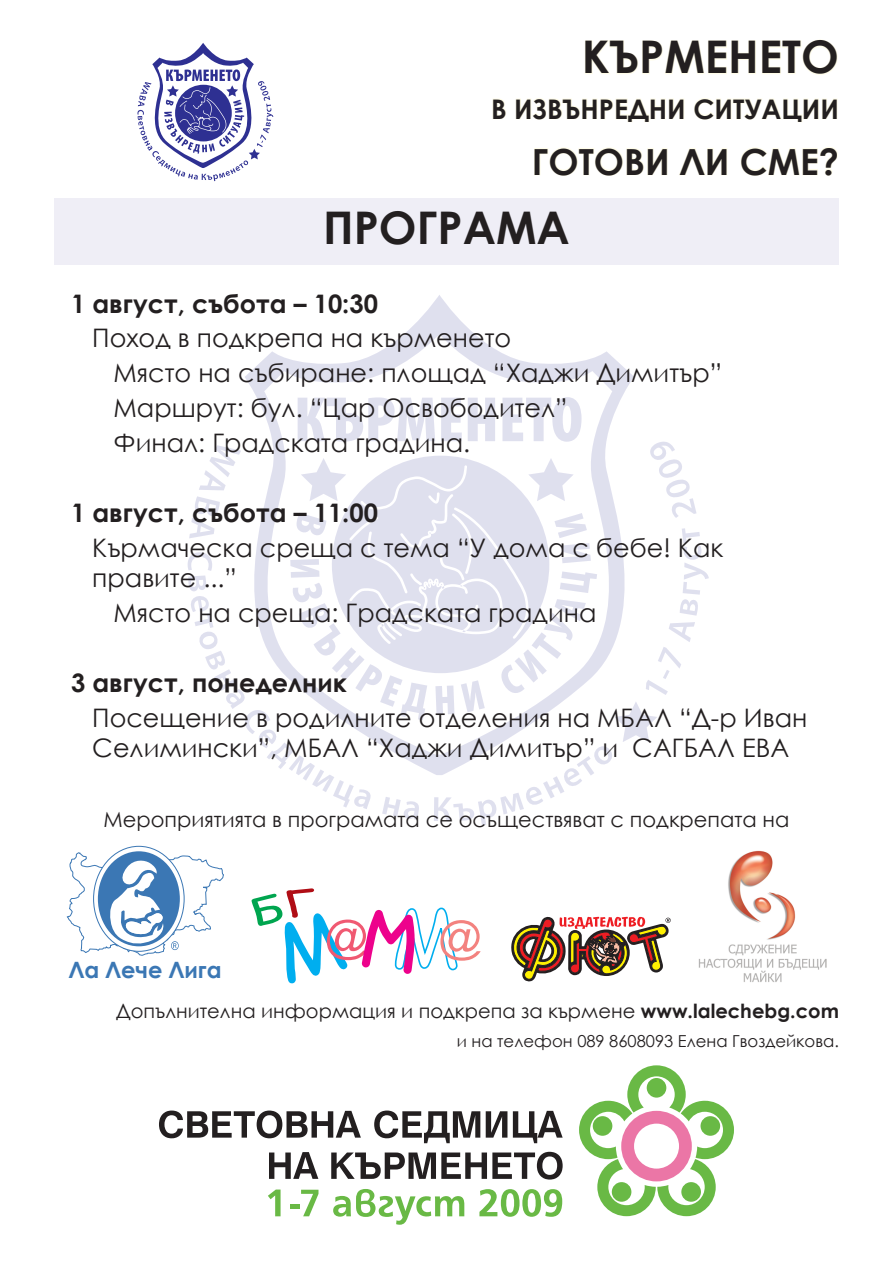
<style>
.page{position:relative;width:893px;height:1263px;background:#fff}
.page>*{position:absolute;margin:0;border:0;box-sizing:border-box;transform-origin:0 0}
.t1{font:700 45px "Century Gothic";color:#231f20}
.t2{font:700 36px "Century Gothic";color:#231f20}
.t3{font:700 27px "Century Gothic";color:#231f20}
.t4{font:25.5px/30.6px "Century Gothic";color:#231f20}
.t5{font:700 25.5px "Century Gothic";color:#231f20}
.t6{font:700 22.5px "Century Gothic";color:#3b77b4}
.t7{font:21px "Century Gothic";color:#231f20}
.t8{font:19.5px "Century Gothic";color:#231f20}
.t9{font:16.5px "Century Gothic";color:#231f20}
.s1{font-weight:700}
</style>
<div class="page">
<svg style="left:188px;top:295px;width:521px;height:530px"></svg>
<svg style="left:159px;top:1110px;width:404px;height:33px"></svg>
<svg style="left:269px;top:1152px;width:294px;height:27px"></svg>
<svg style="left:579px;top:1065px;width:155px;height:151px"></svg>
<div style="left:647px;top:1078px;width:19px;height:19px;background:#69b945;border-radius:50%"></div>
<div style="left:681px;top:1182px;width:20px;height:20px;background:#69b945;border-radius:50%"></div>
<div style="left:612px;top:1182px;width:19px;height:20px;background:#69b945;border-radius:50%"></div>
<div style="left:593px;top:1116px;width:19px;height:20px;background:#69b945;border-radius:50%"></div>
<svg style="left:268px;top:1189px;width:13px;height:27px"></svg>
<hr style="left:290px;top:1204px;width:10px;height:4px;background:#69b945">
<svg style="left:301px;top:1190px;width:17px;height:26px"></svg>
<svg style="left:333px;top:1189px;width:131px;height:36px"></svg>
<svg style="left:479px;top:1189px;width:83px;height:28px"></svg>
<svg style="left:585px;top:40px;width:253px;height:35px"></svg>
<svg style="left:493px;top:98px;width:13px;height:21px"></svg>
<svg style="left:516px;top:98px;width:168px;height:24px"></svg>
<svg style="left:694px;top:98px;width:144px;height:24px"></svg>
<svg style="left:534px;top:147px;width:134px;height:29px"></svg>
<svg style="left:679px;top:148px;width:48px;height:27px"></svg>
<svg style="left:741px;top:147px;width:97px;height:29px"></svg>
<svg style="left:137px;top:43px;width:136px;height:138px"></svg>
<div style="left:54px;top:198px;width:785px;height:66px;background:#efeef6"></div>
<svg style="left:511px;top:916px;width:160px;height:66px"></svg>
<svg style="left:67px;top:851px;width:157px;height:105px"></svg>
<svg style="left:252px;top:888px;width:229px;height:95px"></svg>
<img style="left:698px;top:850px;width:128px;height:132px">
<p class="t1" style="left:582px;top:23px;width:259px">КЪРМЕНЕТО</p>
<p class="t3" style="left:491px;top:88px;width:349px">В ИЗВЪНРЕДНИ СИТУАЦИИ</p>
<p class="t2" style="left:532px;top:134px;width:309px">ГОТОВИ ЛИ СМЕ?</p>
<p class="t1" style="left:323px;top:194px;width:248px">ПРОГРАМА</p>
<p class="t5" style="left:71px;top:284px;width:308px">1 август, събота – 10:30</p>
<p class="t4" style="left:92px;top:322px;width:420px">Поход в подкрепа на кърменето</p>
<p class="t4" style="left:114px;top:357px;width:610px">Място на събиране: площад “Хаджи Димитър”</p>
<p class="t4" style="left:114px;top:392px;width:456px">Маршрут: бул. “Цар Освободител”</p>
<p class="t4" style="left:114px;top:427px;width:358px">Финал: Градската градина.</p>
<p class="t5" style="left:71px;top:493px;width:308px">1 август, събота – 11:00</p>
<p class="t4" style="left:92px;top:532px;width:632px">Кърмаческа среща с тема “У дома с бебе! Как правите ...”</p>
<p class="t4" style="left:114px;top:597px;width:484px">Място на среща: Градската градина</p>
<p class="t5" style="left:71px;top:663px;width:277px">3 август, понеделник</p>
<p class="t4" style="left:92px;top:702px;width:717px">Посещение в родилните отделения на МБАЛ “Д-р Иван<br>Селимински”, МБАЛ “Хаджи Димитър” и САГБАЛ ЕВА</p>
<p class="t7" style="left:103px;top:805px;width:687px">Мероприятията в програмата се осъществяват с подкрепата на</p>
<p class="t6" style="left:69px;top:953px;width:154px">Ла Лече Лига</p>
<p class="t8" style="left:116px;top:997px;width:724px">Допълнителна информация и подкрепа за кърмене <span class="s1">www.lalechebg.com</span></p>
<p class="t9" style="left:457px;top:1029px;width:384px">и на телефон 089 8608093 Елена Гвоздейкова.</p>
</div>
